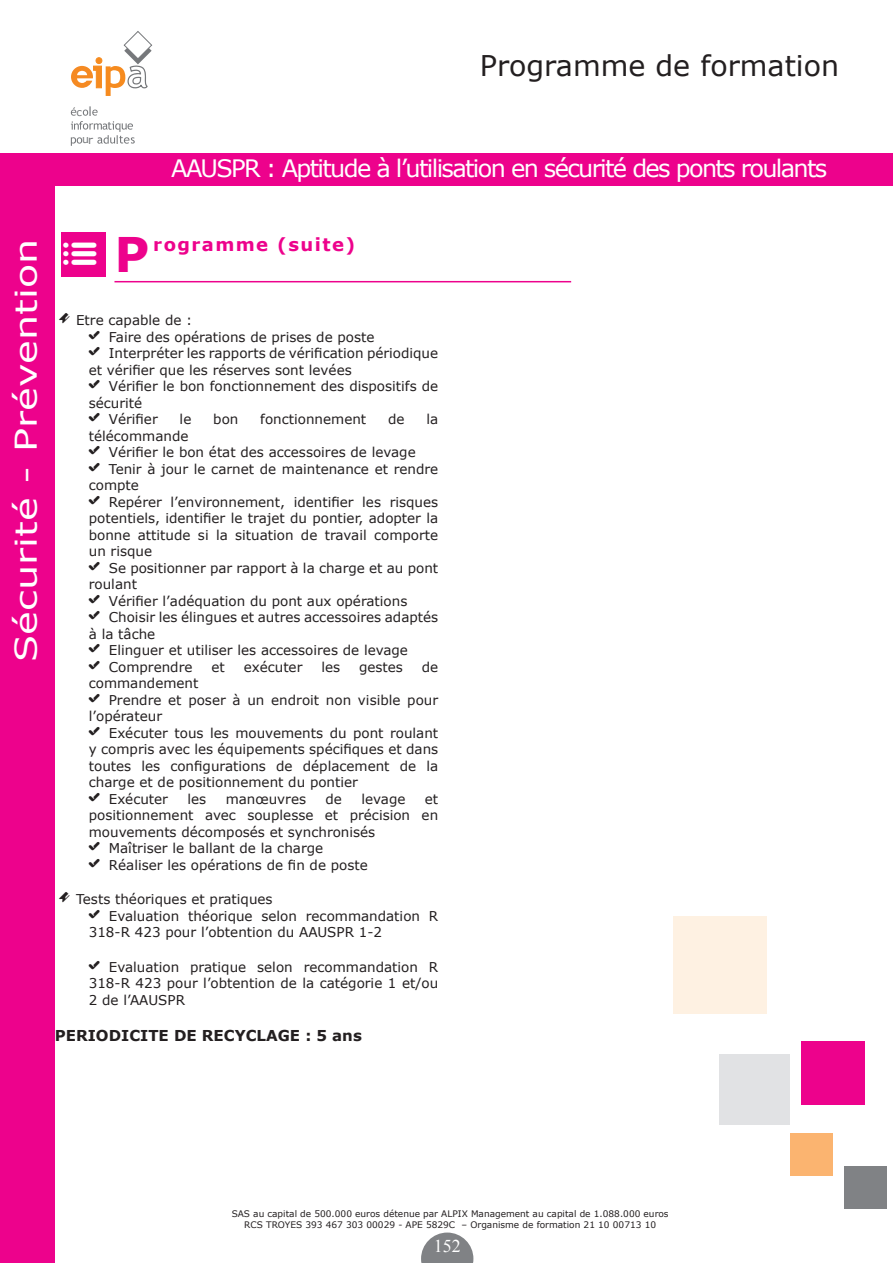
<style>
.page{position:relative;width:893px;height:1263px;background:#fff}
.page>*{position:absolute;margin:0;border:0;box-sizing:border-box;transform-origin:0 0}
.titreorange{font:700 47.7px "Verdana";color:#ed028c}
.textecourant{font:43.5px "Breezi Icon Set";color:#fff}
.t1{font:30px "Verdana";color:#fff;scale:1.33 1}
.t2{font:28.5px "Verdana";color:#231f20}
.Prog_titre{font:24px "Verdana";letter-spacing:-.07em;color:#fff}
.titreorange-2{font:700 18px "Verdana";letter-spacing:.08em;color:#ed028c}
.t3{font:18px "Times New Roman";color:#fff}
.textecourant-2{font:700 15px "Verdana";color:#231f20}
.t4{font:13.5px/16.5px "Verdana";color:#231f20}
.t5{font:11.4px "Verdana";color:#76787b}
.t6{font:10.95px "Verdana";color:#76787b}
.t7{font:10.65px "Verdana";color:#76787b}
.t8{font:9px/10.8px "Verdana";color:#231f20;text-align:center}
.s1{font-size:12.6px}
.s2{font-size:11.4px}
.s3{font-family:"Breezi Icon Set"}
</style>
<div class="page">
<svg style="left:421px;top:1232px;width:52px;height:31px"></svg>
<svg style="left:71px;top:31px;width:81px;height:65px"></svg>
<svg style="left:71px;top:107px;width:64px;height:39px"></svg>
<div style="left:673px;top:916px;width:93px;height:97px;background:#fef1e2"></div>
<div style="left:720px;top:1054px;width:70px;height:70px;background:#e1e2e4"></div>
<div style="left:790px;top:1133px;width:43px;height:43px;background:#fbb470"></div>
<div style="left:844px;top:1166px;width:43px;height:42px;background:#808285"></div>
<div style="left:0;top:153px;width:893px;height:32px;background:#ed028c"></div>
<div style="left:61px;top:232px;width:45px;height:44px;background:#ed028c"></div>
<hr style="left:114px;top:281px;width:457px;height:1px;background:#ed028c">
<div style="left:0;top:153px;width:54px;height:1110px;background:#ed028c"></div>
<div style="left:801px;top:1041px;width:64px;height:64px;background:#ed028c"></div>
<p class="t7" style="left:76px;top:104px;width:17px">c <span class="s1">l</span></p>
<p class="t6" style="left:82px;top:132px;width:13px">u<span class="s2">r</span></p>
<p class="t5" style="left:116px;top:132px;width:5px">l</p>
<h3 class="t2" style="left:480px;top:46px;width:361px">Programme de formation</h3>
<p class="Prog_titre" style="left:171px;top:152px;width:657px">AAUSPR : Aptitude à l’utilisation en sécurité des ponts roulants</p>
<p class="t1" style="left:5px;top:662px;width:319px;rotate:-90deg">Sécurité - Prévention</p>
<p class="textecourant" style="left:61px;top:235px;width:39px">q</p>
<p class="titreorange" style="left:114px;top:221px;width:36px">P</p>
<p class="titreorange-2" style="left:153px;top:232px;width:204px">rogramme (suite)</p>
<p class="t4" style="left:59px;top:312px;width:135px"><span class="s3">I</span> Etre capable de :</p>
<p class="t4" style="left:89px;top:328px;width:287px"><span class="s3">X</span> Faire des opérations de prises de poste</p>
<p class="t4" style="left:89px;top:345px;width:351px"><span class="s3">X</span> Interpréter les rapports de vérification périodique et vérifier que les réserves sont levées</p>
<p class="t4" style="left:89px;top:378px;width:351px"><span class="s3">X</span> Vérifier le bon fonctionnement des dispositifs de sécurité</p>
<p class="t4" style="left:89px;top:411px;width:70px"><span class="s3">X</span> Vérifier</p>
<p class="t4" style="left:180px;top:411px;width:13px">le</p>
<p class="t4" style="left:213px;top:411px;width:27px">bon</p>
<p class="t4" style="left:260px;top:411px;width:107px">fonctionnement</p>
<p class="t4" style="left:388px;top:411px;width:18px">de</p>
<p class="t4" style="left:426px;top:411px;width:13px">la</p>
<p class="t4" style="left:89px;top:427px;width:101px">télécommande</p>
<p class="t4" style="left:89px;top:444px;width:328px"><span class="s3">X</span> Vérifier le bon état des accessoires de levage</p>
<p class="t4" style="left:89px;top:460px;width:351px"><span class="s3">X</span> Tenir à jour le carnet de maintenance et rendre compte</p>
<p class="t4" style="left:89px;top:493px;width:351px;text-align:justify"><span class="s3">X</span> Repérer l’environnement, identifier les risques potentiels, identifier le trajet du pontier, adopter la bonne attitude si la situation de travail comporte un risque</p>
<p class="t4" style="left:89px;top:559px;width:351px"><span class="s3">X</span> Se positionner par rapport à la charge et au pont roulant</p>
<p class="t4" style="left:89px;top:592px;width:320px"><span class="s3">X</span> Vérifier l’adéquation du pont aux opérations</p>
<p class="t4" style="left:89px;top:609px;width:351px"><span class="s3">X</span> Choisir les élingues et autres accessoires adaptés à la tâche</p>
<p class="t4" style="left:89px;top:642px;width:321px"><span class="s3">X</span> Elinguer et utiliser les accessoires de levage</p>
<p class="t4" style="left:89px;top:658px;width:105px"><span class="s3">X</span> Comprendre</p>
<p class="t4" style="left:211px;top:658px;width:15px">et</p>
<p class="t4" style="left:244px;top:658px;width:60px">exécuter</p>
<p class="t4" style="left:321px;top:658px;width:20px">les</p>
<p class="t4" style="left:359px;top:658px;width:45px">gestes</p>
<p class="t4" style="left:422px;top:658px;width:18px">de</p>
<p class="t4" style="left:89px;top:675px;width:111px">commandement</p>
<p class="t4" style="left:89px;top:691px;width:351px"><span class="s3">X</span> Prendre et poser à un endroit non visible pour l’opérateur</p>
<p class="t4" style="left:89px;top:724px;width:351px;text-align:justify"><span class="s3">X</span> Exécuter tous les mouvements du pont roulant y compris avec les équipements spécifiques et dans toutes les configurations de déplacement de la charge et de positionnement du pontier</p>
<p class="t4" style="left:89px;top:790px;width:81px"><span class="s3">X</span> Exécuter</p>
<p class="t4" style="left:187px;top:790px;width:20px">les</p>
<p class="t4" style="left:226px;top:790px;width:82px">manœuvres</p>
<p class="t4" style="left:326px;top:790px;width:18px">de</p>
<p class="t4" style="left:361px;top:790px;width:46px">levage</p>
<p class="t4" style="left:89px;top:790px;width:351px;text-align:justify;text-indent:336px">et positionnement avec souplesse et précision en mouvements décomposés et synchronisés</p>
<p class="t4" style="left:89px;top:840px;width:236px"><span class="s3">X</span> Maîtriser le ballant de la charge</p>
<p class="t4" style="left:89px;top:856px;width:281px"><span class="s3">X</span> Réaliser les opérations de fin de poste</p>
<p class="t4" style="left:59px;top:891px;width:215px"><span class="s3">I</span> Tests théoriques et pratiques</p>
<p class="t4" style="left:89px;top:907px;width:351px"><span class="s3">X</span> Evaluation théorique selon recommandation R<br>318-R 423 pour l’obtention du AAUSPR 1-2</p>
<p class="t4" style="left:89px;top:958px;width:351px;text-align:justify"><span class="s3">X</span> Evaluation pratique selon recommandation R 318-R 423 pour l’obtention de la catégorie 1 et/ou 2 de l’AAUSPR</p>
<p class="textecourant-2" style="left:55px;top:1024px;width:309px">PERIODICITE DE RECYCLAGE : 5 ans</p>
<p class="t8" style="left:232px;top:1208px;width:438px">SAS au capital de 500.000 euros détenue par ALPIX Management au capital de 1.088.000 euros<br>RCS TROYES 393 467 303 00029 - APE 5829C – Organisme de formation 21 10 00713 10</p>
<h3 class="t3" style="left:434px;top:1233px;width:28px">152</h3>
</div>
